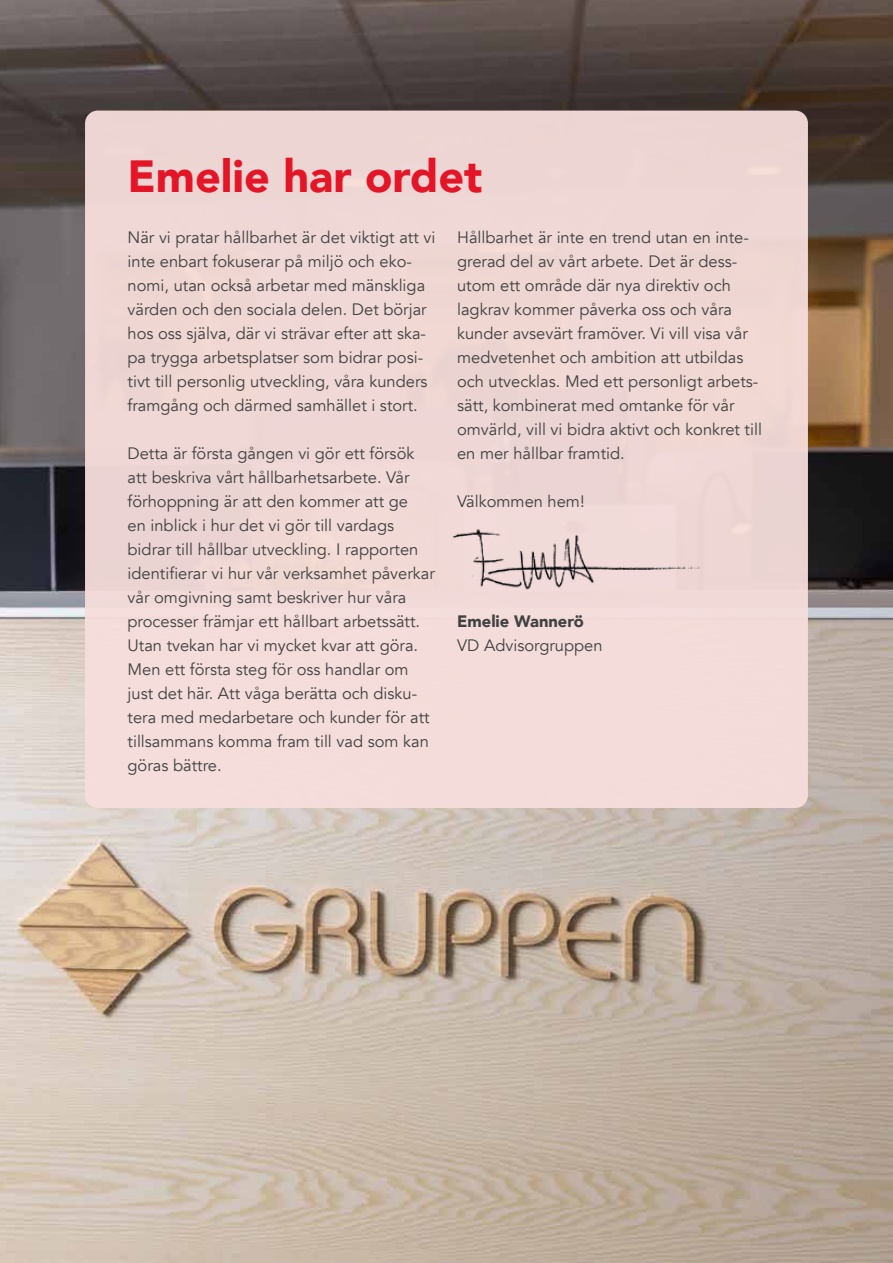
<style>
.page{position:relative;width:893px;height:1263px;background:#fff}
.page>*{position:absolute;margin:0;border:0;box-sizing:border-box;transform-origin:0 0}
.t1{font:900 45px "Avenir";color:#e41527}
.t2{font:16.5px/24px "Avenir";color:#404141}
.t3{font:900 16.5px "Avenir";color:#404141}
</style>
<div class="page">
<img style="left:0;top:0;width:893px;height:1263px">
<div style="left:85px;top:111px;width:723px;height:697px;background:#efd8d5;border-radius:13px"></div>
<img style="left:452px;top:529px;width:250px;height:61px">
<h1 class="t1" style="left:128px;top:137px;width:356px">Emelie har ordet</h1>
<p class="t2" style="left:128px;top:225px;width:309px">När vi pratar hållbarhet är det viktigt att vi inte enbart fokuserar på miljö och eko&shy;nomi, utan också arbetar med mänskliga värden och den sociala delen. Det börjar hos oss själva, där vi strävar efter att ska&shy;pa trygga arbetsplatser som bidrar posi&shy;tivt till personlig utveckling, våra kunders framgång och därmed samhället i stort.</p>
<p class="t2" style="left:128px;top:441px;width:309px">Detta är första gången vi gör ett försök att beskriva vårt hållbarhetsarbete. Vår förhoppning är att den kommer att ge<br>en inblick i hur det vi gör till vardags bidrar till hållbar utveckling. I rapporten identifierar vi hur vår verksamhet påverkar vår omgivning samt beskriver hur våra processer främjar ett hållbart arbetssätt.<br>Utan tvekan har vi mycket kvar att göra.<br>Men ett första steg för oss handlar om just det här. Att våga berätta och disku&shy;tera med medarbetare och kunder för att tillsammans komma fram till vad som kan göras bättre.</p>
<p class="t2" style="left:457px;top:226px;width:306px">Hållbarhet är inte en trend utan en inte&shy;grerad del av vårt arbete. Det är dess&shy;utom ett område där nya direktiv och lagkrav kommer påverka oss och våra kunder avsevärt framöver. Vi vill visa vår medvetenhet och ambition att utbildas och utvecklas. Med ett personligt arbets&shy;sätt, kombinerat med omtanke för vår omvärld, vill vi bidra aktivt och konkret till en mer hållbar framtid.</p>
<p class="t2" style="left:457px;top:490px;width:129px">Välkommen hem!</p>
<p class="t3" style="left:457px;top:607px;width:128px">Emelie Wannerö</p>
<p class="t2" style="left:457px;top:634px;width:147px">VD Advisorgruppen</p>
</div>
